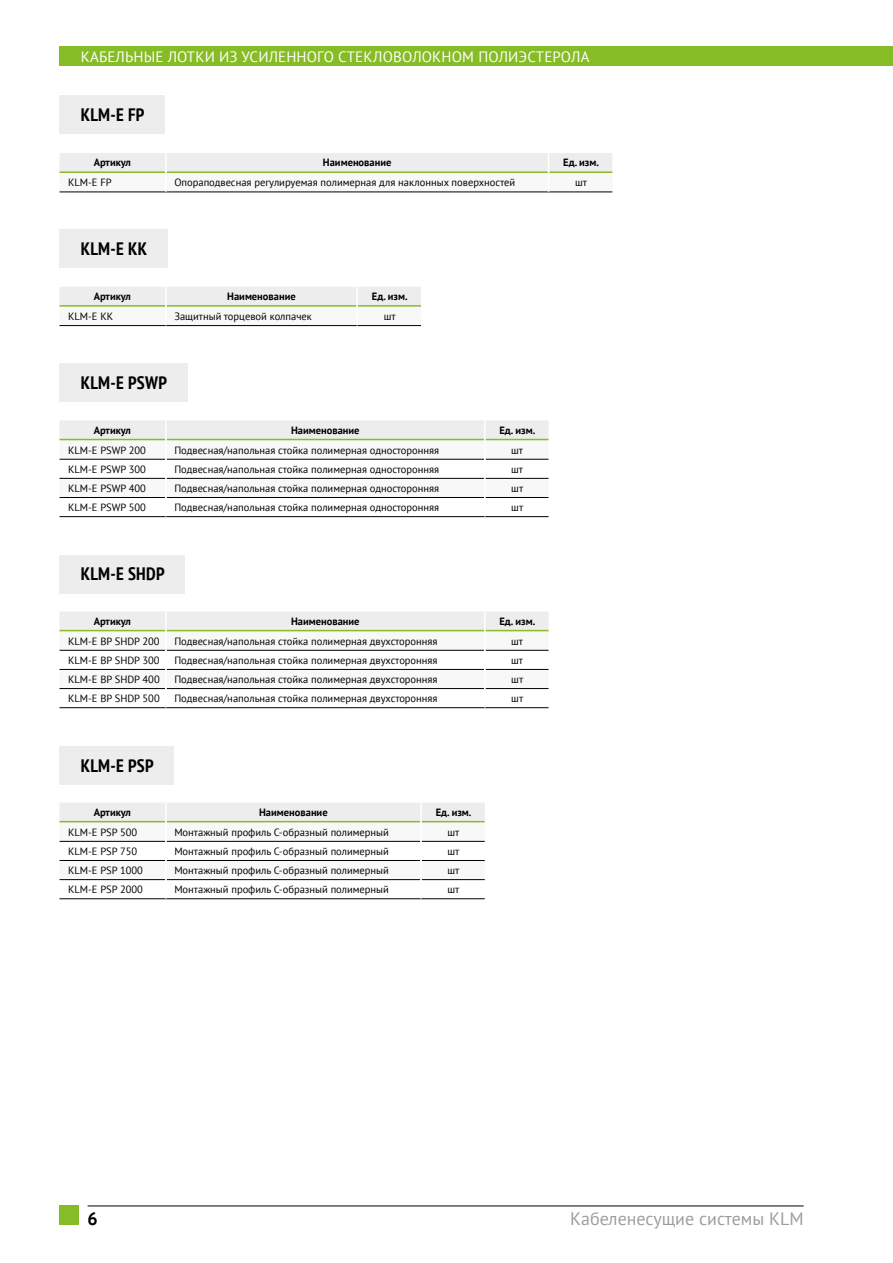
<style>
.page{position:relative;width:893px;height:1263px;background:#fff}
.page>*{position:absolute;margin:0;border:0;box-sizing:border-box;transform-origin:0 0}
.t1{font:700 condensed 18px "PT Sans";letter-spacing:.015em;color:#000}
.t2{font:18px "PT Sans";color:#9d9d9c}
.t3{font:700 18px "PT Sans";color:#000}
.t4{font:15px "PT Sans";letter-spacing:.01em;color:#fff}
.t5{font:10.5px "PT Sans";color:#000}
.t6{font:700 10.5px "PT Sans";color:#000}
</style>
<div class="page">
<div style="left:60px;top:47px;width:833px;height:19px;background:#86bc25"></div>
<div style="left:60px;top:1205px;width:19px;height:20px;background:#86bc25"></div>
<hr style="left:88px;top:1205px;width:716px;height:1px;background:#000">
<hr style="left:60px;top:192px;width:106px;height:1px;background:#000">
<hr style="left:166px;top:192px;width:383px;height:1px;background:#000">
<hr style="left:549px;top:192px;width:63px;height:1px;background:#000">
<svg style="left:60px;top:153px;width:552px;height:39px"></svg>
<svg style="left:60px;top:287px;width:361px;height:39px"></svg>
<hr style="left:60px;top:516px;width:106px;height:1px;background:#000">
<hr style="left:166px;top:516px;width:319px;height:1px;background:#000">
<hr style="left:485px;top:516px;width:64px;height:1px;background:#000">
<svg style="left:60px;top:420px;width:489px;height:78px"></svg>
<hr style="left:60px;top:707px;width:106px;height:1px;background:#000">
<hr style="left:166px;top:707px;width:319px;height:1px;background:#000">
<hr style="left:485px;top:707px;width:64px;height:1px;background:#000">
<svg style="left:60px;top:612px;width:489px;height:78px"></svg>
<hr style="left:60px;top:898px;width:106px;height:1px;background:#000">
<hr style="left:166px;top:898px;width:255px;height:1px;background:#000">
<hr style="left:421px;top:898px;width:64px;height:1px;background:#000">
<svg style="left:60px;top:803px;width:425px;height:78px"></svg>
<div style="left:60px;top:96px;width:105px;height:38px;background:#ededed"></div>
<div style="left:60px;top:230px;width:108px;height:38px;background:#ededed"></div>
<div style="left:60px;top:364px;width:128px;height:38px;background:#ededed"></div>
<div style="left:60px;top:555px;width:125px;height:38px;background:#ededed"></div>
<div style="left:60px;top:746px;width:114px;height:38px;background:#ededed"></div>
<h2 class="t4" style="left:81px;top:47px;width:510px">КАБЕЛЬНЫЕ ЛОТКИ ИЗ УСИЛЕННОГО СТЕКЛОВОЛОКНОМ ПОЛИЭСТЕРОЛА</h2>
<h1 class="t1" style="left:81px;top:103px;width:65px">KLM-E FP</h1>
<p class="t6" style="left:94px;top:156px;width:39px">Артикул</p>
<p class="t6" style="left:323px;top:156px;width:70px">Наименование</p>
<p class="t6" style="left:563px;top:156px;width:37px">Ед. изм.</p>
<p class="t5" style="left:68px;top:176px;width:45px">KLM-E FP</p>
<p class="t5" style="left:174px;top:176px;width:342px">Опораподвесная регулируемая полимерная для наклонных поверхностей</p>
<p class="t5" style="left:575px;top:176px;width:13px">шт</p>
<h1 class="t1" style="left:81px;top:237px;width:68px">KLM-E KK</h1>
<p class="t6" style="left:94px;top:289px;width:39px">Артикул</p>
<p class="t6" style="left:227px;top:289px;width:70px">Наименование</p>
<p class="t6" style="left:372px;top:289px;width:37px">Ед. изм.</p>
<p class="t5" style="left:68px;top:310px;width:47px">KLM-E KK</p>
<p class="t5" style="left:174px;top:310px;width:139px">Защитный торцевой колпачек</p>
<p class="t5" style="left:384px;top:310px;width:13px">шт</p>
<h1 class="t1" style="left:81px;top:371px;width:88px">KLM-E PSWP</h1>
<p class="t6" style="left:94px;top:423px;width:39px">Артикул</p>
<p class="t6" style="left:291px;top:423px;width:70px">Наименование</p>
<p class="t6" style="left:499px;top:423px;width:37px">Ед. изм.</p>
<p class="t5" style="left:68px;top:443px;width:79px">KLM-E PSWP 200</p>
<p class="t5" style="left:174px;top:443px;width:266px">Подвесная/напольная стойка полимерная односторонняя</p>
<p class="t5" style="left:511px;top:443px;width:13px">шт</p>
<p class="t5" style="left:68px;top:462px;width:79px">KLM-E PSWP 300</p>
<p class="t5" style="left:174px;top:462px;width:266px">Подвесная/напольная стойка полимерная односторонняя</p>
<p class="t5" style="left:511px;top:462px;width:13px">шт</p>
<p class="t5" style="left:68px;top:481px;width:79px">KLM-E PSWP 400</p>
<p class="t5" style="left:174px;top:481px;width:266px">Подвесная/напольная стойка полимерная односторонняя</p>
<p class="t5" style="left:511px;top:481px;width:13px">шт</p>
<p class="t5" style="left:68px;top:501px;width:79px">KLM-E PSWP 500</p>
<p class="t5" style="left:174px;top:501px;width:266px">Подвесная/напольная стойка полимерная односторонняя</p>
<p class="t5" style="left:511px;top:501px;width:13px">шт</p>
<h1 class="t1" style="left:81px;top:562px;width:85px">KLM-E SHDP</h1>
<p class="t6" style="left:94px;top:614px;width:39px">Артикул</p>
<p class="t6" style="left:291px;top:614px;width:70px">Наименование</p>
<p class="t6" style="left:499px;top:614px;width:37px">Ед. изм.</p>
<p class="t5" style="left:68px;top:634px;width:93px">KLM-E BP SHDP 200</p>
<p class="t5" style="left:174px;top:634px;width:265px">Подвесная/напольная стойка полимерная двухсторонняя</p>
<p class="t5" style="left:511px;top:634px;width:13px">шт</p>
<p class="t5" style="left:68px;top:653px;width:93px">KLM-E BP SHDP 300</p>
<p class="t5" style="left:174px;top:653px;width:265px">Подвесная/напольная стойка полимерная двухсторонняя</p>
<p class="t5" style="left:511px;top:653px;width:13px">шт</p>
<p class="t5" style="left:68px;top:673px;width:93px">KLM-E BP SHDP 400</p>
<p class="t5" style="left:174px;top:673px;width:265px">Подвесная/напольная стойка полимерная двухсторонняя</p>
<p class="t5" style="left:511px;top:673px;width:13px">шт</p>
<p class="t5" style="left:68px;top:692px;width:93px">KLM-E BP SHDP 500</p>
<p class="t5" style="left:174px;top:692px;width:265px">Подвесная/напольная стойка полимерная двухсторонняя</p>
<p class="t5" style="left:511px;top:692px;width:13px">шт</p>
<h1 class="t1" style="left:81px;top:753px;width:74px">KLM-E PSP</h1>
<p class="t6" style="left:94px;top:805px;width:39px">Артикул</p>
<p class="t6" style="left:259px;top:805px;width:70px">Наименование</p>
<p class="t6" style="left:436px;top:805px;width:37px">Ед. изм.</p>
<p class="t5" style="left:68px;top:825px;width:71px">KLM-E PSP 500</p>
<p class="t5" style="left:174px;top:825px;width:216px">Монтажный профиль С-образный полимерный</p>
<p class="t5" style="left:447px;top:825px;width:13px">шт</p>
<p class="t5" style="left:68px;top:844px;width:71px">KLM-E PSP 750</p>
<p class="t5" style="left:174px;top:844px;width:216px">Монтажный профиль С-образный полимерный</p>
<p class="t5" style="left:447px;top:844px;width:13px">шт</p>
<p class="t5" style="left:68px;top:864px;width:76px">KLM-E PSP 1000</p>
<p class="t5" style="left:174px;top:864px;width:216px">Монтажный профиль С-образный полимерный</p>
<p class="t5" style="left:447px;top:864px;width:13px">шт</p>
<p class="t5" style="left:68px;top:883px;width:76px">KLM-E PSP 2000</p>
<p class="t5" style="left:174px;top:883px;width:216px">Монтажный профиль С-образный полимерный</p>
<p class="t5" style="left:447px;top:883px;width:13px">шт</p>
<h1 class="t3" style="left:88px;top:1206px;width:12px">6</h1>
<h1 class="t2" style="left:570px;top:1207px;width:235px">Кабеленесущие системы KLM</h1>
</div>
